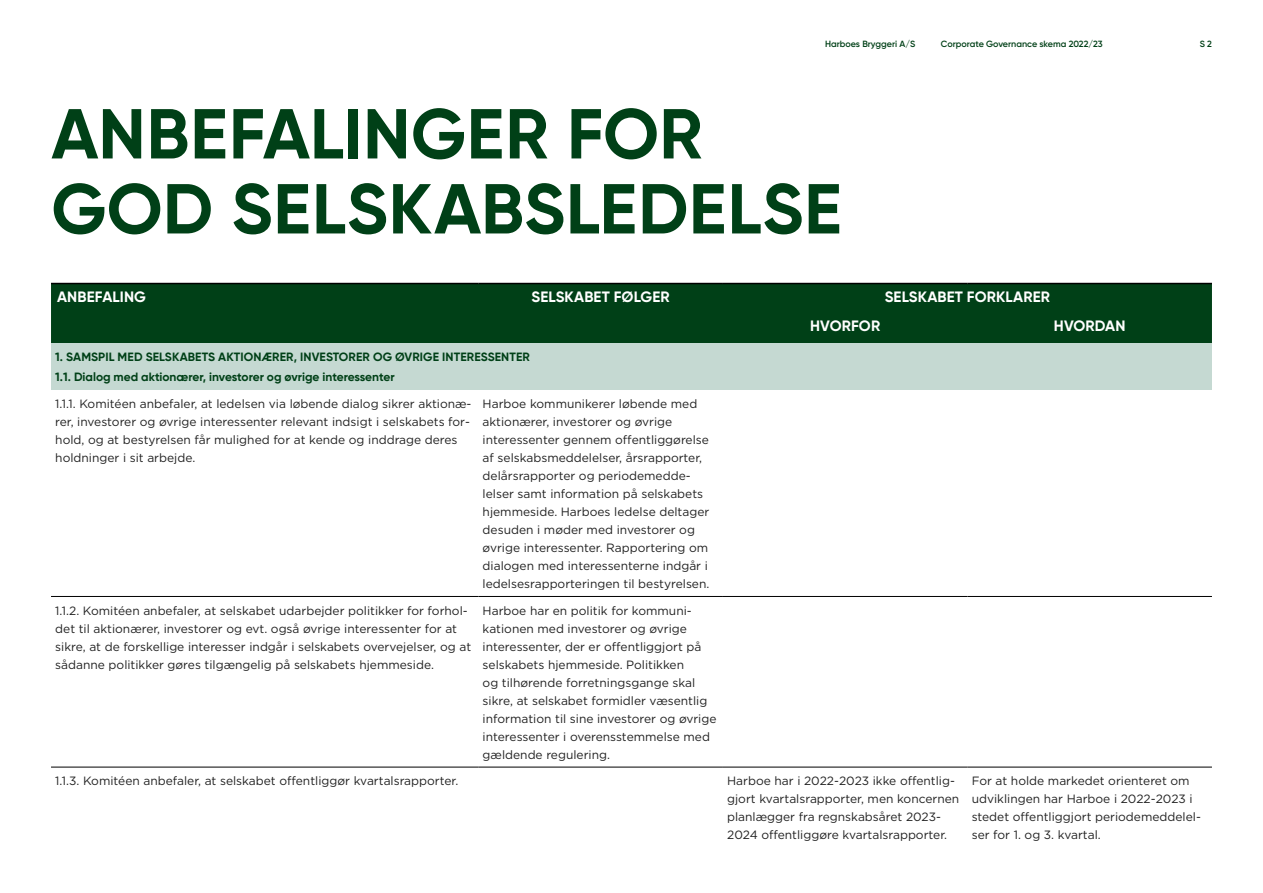
<style>
.page{position:relative;width:1263px;height:893px;background:#fff}
.page>*{position:absolute;margin:0;border:0;box-sizing:border-box;transform-origin:0 0}
.Headline{font:700 70.5px/75px "Gilroy Office";letter-spacing:.01em;color:#004017}
.Skema_BIG_Header{font:700 15px "Gilroy Office";letter-spacing:.01em;color:#fff}
.Skema_Brødtekst{font:12px/18px "Gotham";color:#212121}
.Skema_Header_1{font:700 12px "Gilroy Office";letter-spacing:.01em;color:#004017}
.Skema_Header_2{font:700 12px "Gilroy Office";color:#004017}
.t1{font:600 9px "Gilroy Office";color:#004017}
</style>
<div class="page">
<div style="left:51px;top:284px;width:1161px;height:59px;background:#004017"></div>
<div style="left:51px;top:343px;width:1161px;height:47px;background:#c5d9d2"></div>
<hr style="left:51px;top:767px;width:427px;height:1px;background:#000">
<hr style="left:478px;top:767px;width:245px;height:1px;background:#000">
<hr style="left:723px;top:767px;width:244px;height:1px;background:#000">
<hr style="left:967px;top:767px;width:245px;height:1px;background:#000">
<hr style="left:51px;top:596px;width:427px;height:1px;background:#000">
<hr style="left:478px;top:596px;width:245px;height:1px;background:#000">
<hr style="left:723px;top:596px;width:244px;height:1px;background:#000">
<hr style="left:967px;top:596px;width:245px;height:1px;background:#000">
<hr style="left:51px;top:283px;width:427px;height:1px;background:#000">
<hr style="left:478px;top:283px;width:245px;height:1px;background:#000">
<hr style="left:723px;top:283px;width:244px;height:1px;background:#000">
<hr style="left:967px;top:283px;width:245px;height:1px;background:#000">
<p class="t1" style="left:825px;top:38px;width:92px">Harboes Bryggeri A/S</p>
<p class="t1" style="left:941px;top:38px;width:163px">Corporate Governance skema 2022/23</p>
<p class="t1" style="left:1200px;top:38px;width:14px">S 2</p>
<p class="Headline" style="left:51px;top:96px;width:792px">ANBEFALINGER FOR<br>GOD SELSKABSLEDELSE</p>
<p class="Skema_BIG_Header" style="left:57px;top:287px;width:90px">ANBEFALING</p>
<p class="Skema_BIG_Header" style="left:532px;top:287px;width:140px">SELSKABET FØLGER</p>
<p class="Skema_BIG_Header" style="left:885px;top:287px;width:167px">SELSKABET FORKLARER</p>
<p class="Skema_BIG_Header" style="left:810px;top:317px;width:72px">HVORFOR</p>
<p class="Skema_BIG_Header" style="left:1054px;top:317px;width:73px">HVORDAN</p>
<p class="Skema_Header_1" style="left:55px;top:349px;width:476px">1. SAMSPIL MED SELSKABETS AKTIONÆRER, INVESTORER OG ØVRIGE INTERESSENTER</p>
<p class="Skema_Header_2" style="left:55px;top:369px;width:341px">1.1. Dialog med aktionærer, investorer og øvrige interessenter</p>
<p class="Skema_Brødtekst" style="left:55px;top:394px;width:418px">1.1.1. Komitéen anbefaler, at ledelsen via løbende dialog sikrer aktionæ&shy;rer, investorer og øvrige interessenter relevant indsigt i selskabets for&shy;hold, og at bestyrelsen får mulighed for at kende og inddrage deres holdninger i sit arbejde.</p>
<p class="Skema_Brødtekst" style="left:483px;top:394px;width:228px">Harboe kommunikerer løbende med aktionærer, investorer og øvrige interessenter gennem offentliggørelse af selskabsmeddelelser, årsrapporter, delårsrapporter og periodemedde&shy;lelser samt information på selskabets hjemmeside. Harboes ledelse deltager desuden i møder med investorer og øvrige interessenter. Rapportering om dialogen med interessenterne indgår i ledelsesrapporteringen til bestyrelsen.</p>
<p class="Skema_Brødtekst" style="left:55px;top:601px;width:417px">1.1.2. Komitéen anbefaler, at selskabet udarbejder politikker for forhol&shy;det til aktionærer, investorer og evt. også øvrige interessenter for at sikre, at de forskellige interesser indgår i selskabets overvejelser, og at sådanne politikker gøres tilgængelig på selskabets hjemmeside.</p>
<p class="Skema_Brødtekst" style="left:483px;top:601px;width:235px">Harboe har en politik for kommuni&shy;kationen med investorer og øvrige interessenter, der er offentliggjort på selskabets hjemmeside. Politikken<br>og tilhørende forretningsgange skal sikre, at selskabet formidler væsentlig information til sine investorer og øvrige interessenter i overensstemmelse med gældende regulering.</p>
<p class="Skema_Brødtekst" style="left:55px;top:772px;width:404px">1.1.3. Komitéen anbefaler, at selskabet offentliggør kvartalsrapporter.</p>
<p class="Skema_Brødtekst" style="left:727px;top:772px;width:234px">Harboe har i 2022-2023 ikke offentlig&shy;gjort kvartalsrapporter, men koncernen planlægger fra regnskabsåret 2023- 2024 offentliggøre kvartalsrapporter.</p>
<p class="Skema_Brødtekst" style="left:972px;top:772px;width:231px">For at holde markedet orienteret om udviklingen har Harboe i 2022-2023 i stedet offentliggjort periodemeddelel&shy;ser for 1. og 3. kvartal.</p>
</div>
